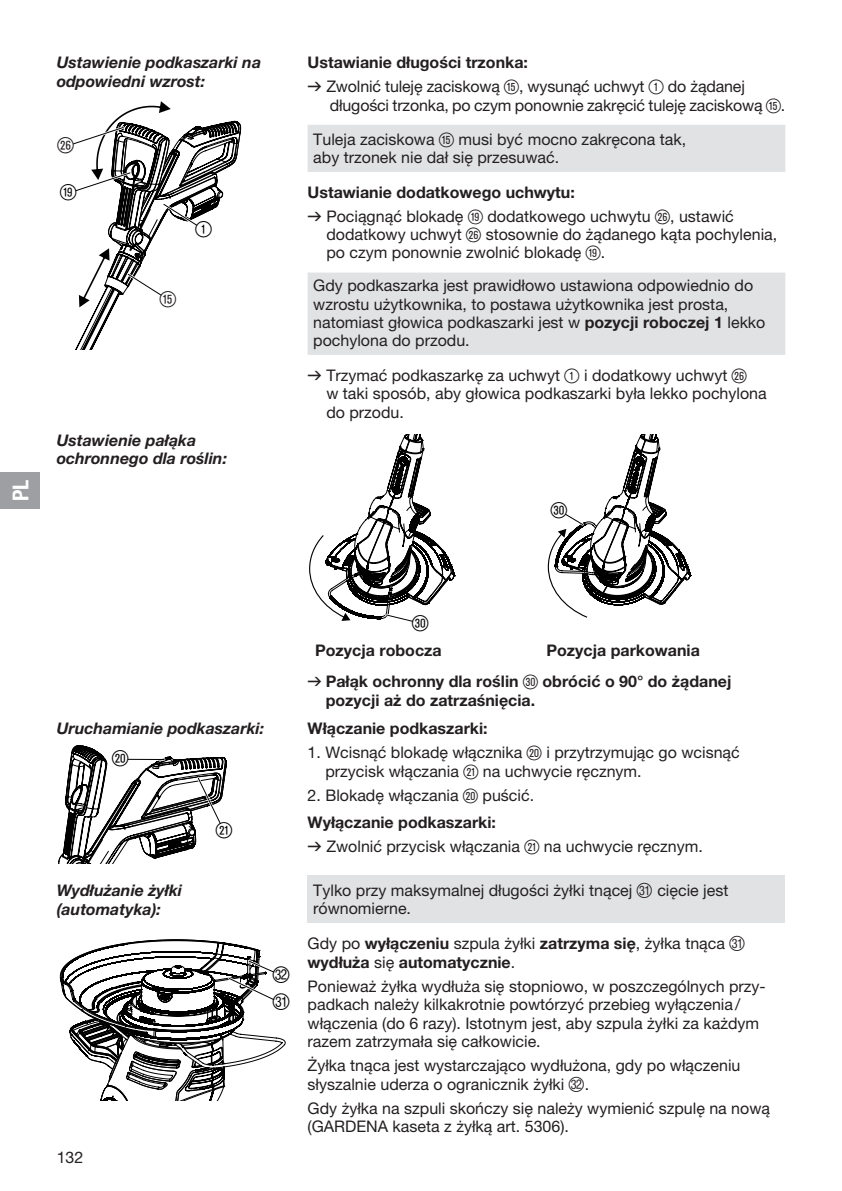
<style>
.page{position:relative;width:842px;height:1191px;background:#fff}
.page>*{position:absolute;margin:0;border:0;box-sizing:border-box;transform-origin:0 0}
.t1{font:22px "Ziffernim Kreisund Quadrat BQ";color:#000}
.t2{font:22px "Ziffernim Kreisund Quadrat BQ";color:#231f20}
.t3{font:22px/27.6px "Ziffern";color:#000}
.t4{font:22px "GARDENA Pro Bo Cond";color:#fff}
.t5{font:16px/18.4px "GARDENA Pro";color:#231f20}
.t6{font:700 16px/31.6px "GARDENA Pro";color:#231f20}
.t7{font:italic 700 16px/18.4px "GARDENA Pro";color:#231f20}
.s1{font-weight:700}
.s2{font-family:"Formdruck"}
.s3{font-family:"Ziffernim Kreisund Quadrat BQ";font-size:20px}
.s4{font-family:"Formdruck";font-weight:400}
.s5{font-family:"Ziffernim Kreisund Quadrat BQ";font-weight:400;font-size:20px}
.s6{font-family:"Ziffern";font-size:20px}
.s7{font-weight:400}
.s8{font-family:"Ziffern";font-weight:400;font-size:20px}
</style>
<div class="page">
<svg style="left:308px;top:125px;width:477px;height:230px;fill:#e1e2e4"></svg>
<svg style="left:73px;top:101px;width:168px;height:249px"></svg>
<svg style="left:309px;top:434px;width:146px;height:188px"></svg>
<svg style="left:547px;top:434px;width:144px;height:184px"></svg>
<svg style="left:58px;top:745px;width:169px;height:118px"></svg>
<hr style="left:128px;top:758px;width:36px;height:2px;background:#fff">
<hr style="left:128px;top:759px;width:36px;height:1px;background:#000">
<div style="left:308px;top:875px;width:477px;height:48px;background:#e1e2e4"></div>
<svg style="left:59px;top:939px;width:227px;height:161px"></svg>
<div style="left:0;top:472px;width:40px;height:37px;background:#9d9fa2"></div>
<p class="t7" style="left:57px;top:53px;width:206px">Ustawienie podkaszarki na odpowiedni wzrost:</p>
<h1 class="t2" style="left:57px;top:133px;width:18px">H</h1>
<h1 class="t1" style="left:60px;top:179px;width:18px">O</h1>
<h1 class="t1" style="left:195px;top:217px;width:18px">1</h1>
<h1 class="t2" style="left:160px;top:287px;width:18px">T</h1>
<h1 class="t4" style="left:7px;top:501px;width:23px;rotate:-90deg">PL</h1>
<p class="t7" style="left:57px;top:431px;width:172px">Ustawienie pałąka ochronnego dla roślin:</p>
<p class="t5" style="left:308px;top:50px;width:439px;line-height:24px"><span class="s1">Ustawianie długości trzonka:<br></span><span class="s2">v</span> Zwolnić tuleję zaciskową <span class="s3">T</span>, wysunąć uchwyt <span class="s3">1</span> do żądanej</p>
<p class="t5" style="left:313px;top:87px;width:474px;line-height:34.4px;text-indent:17px">długości trzonka, po czym ponownie zakręcić tuleję zaciskową <span class="s3">T</span>.<br>Tuleja zaciskowa <span class="s3">T</span> musi być mocno zakręcona tak,</p>
<p class="t5" style="left:313px;top:148px;width:247px">aby trzonek nie dał się przesuwać.</p>
<p class="t5" style="left:308px;top:180px;width:428px;line-height:24px"><span class="s1">Ustawianie dodatkowego uchwytu:<br></span><span class="s2">v</span> Pociągnąć blokadę <span class="s3">O</span> dodatkowego uchwytu <span class="s3">H</span>, ustawić</p>
<p class="t5" style="left:326px;top:225px;width:452px">dodatkowy uchwyt <span class="s3">H</span> stosownie do żądanego kąta pochylenia, po czym ponownie zwolnić blokadę <span class="s3">O</span>.</p>
<p class="t5" style="left:313px;top:276px;width:454px">Gdy podkaszarka jest prawidłowo ustawiona odpowiednio do wzrostu użytkownika, to postawa użytkownika jest prosta, natomiast głowica podkaszarki jest w <span class="s1">pozycji roboczej 1</span> lekko pochylona do przodu.</p>
<p class="t5" style="left:326px;top:365px;width:442px;text-indent:-19px"><span class="s2">v</span> Trzymać podkaszarkę za uchwyt <span class="s3">1</span> i dodatkowy uchwyt <span class="s3">H<br></span>w taki sposób, aby głowica podkaszarki była lekko pochylona do przodu.</p>
<h1 class="t1" style="left:551px;top:497px;width:18px">Ö</h1>
<h1 class="t1" style="left:412px;top:610px;width:18px">Ö</h1>
<p class="t7" style="left:57px;top:719px;width:209px">Uruchamianie podkaszarki:</p>
<h1 class="t1" style="left:112px;top:745px;width:18px">P</h1>
<h1 class="t1" style="left:216px;top:817px;width:18px">A</h1>
<p class="t6" style="left:308px;top:634px;width:425px;text-indent:239px">Pozycja parkowania<br><span class="s4">v</span> Pałąk ochronny dla roślin <span class="s5">Ö</span> obrócić o 90° do żądanej</p>
<p class="t6" style="left:326px;top:684px;width:211px">pozycji aż do zatrzaśnięcia.</p>
<p class="t6" style="left:315px;top:634px;width:128px">Pozycja robocza</p>
<p class="t6" style="left:308px;top:712px;width:182px">Włączanie podkaszarki:</p>
<p class="t5" style="left:325px;top:743px;width:416px;text-indent:-18px">1. Wcisnąć blokadę włącznika <span class="s3">P</span> i przytrzymując go wcisnąć przycisk włączania <span class="s3">A</span> na uchwycie ręcznym.</p>
<p class="t5" style="left:308px;top:781px;width:228px;line-height:27.6px">2. Blokadę włączania <span class="s3">P</span> puścić.<br><span class="s1">Wyłączanie podkaszarki:</span></p>
<p class="t5" style="left:308px;top:837px;width:397px"><span class="s2">v</span> Zwolnić przycisk włączania <span class="s3">A</span> na uchwycie ręcznym.</p>
<p class="t7" style="left:57px;top:881px;width:127px">Wydłużanie żyłki (automatyka):</p>
<p class="t5" style="left:313px;top:881px;width:417px">Tylko przy maksymalnej długości żyłki tnącej <span class="s6">U</span> cięcie jest równomierne.</p>
<p class="t5" style="left:57px;top:1147px;width:28px">132</p>
<h1 class="t3" style="left:273px;top:961px;width:19px">V<br>U</h1>
<p class="t6" style="left:308px;top:934px;width:439px;line-height:18.4px"><span class="s7">Gdy po</span> wyłączeniu <span class="s7">szpula żyłki</span> zatrzyma się<span class="s7">, żyłka tnąca</span> <span class="s8">U </span>wydłuża <span class="s7">się</span> automatycznie<span class="s7">.</span></p>
<p class="t5" style="left:308px;top:976px;width:460px">Ponieważ żyłka wydłuża się stopniowo, w poszczególnych przy&shy;padkach należy kilkakrotnie powtórzyć przebieg wyłączenia/ włączenia (do 6 razy). Istotnym jest, aby szpula żyłki za każdym razem zatrzymała się całkowicie.</p>
<p class="t5" style="left:308px;top:1056px;width:434px">Żyłka tnąca jest wystarczająco wydłużona, gdy po włączeniu słyszalnie uderza o ogranicznik żyłki <span class="s6">V</span>.</p>
<p class="t5" style="left:308px;top:1098px;width:464px">Gdy żyłka na szpuli skończy się należy wymienić szpulę na nową (GARDENA kaseta z żyłką art. 5306).</p>
</div>
